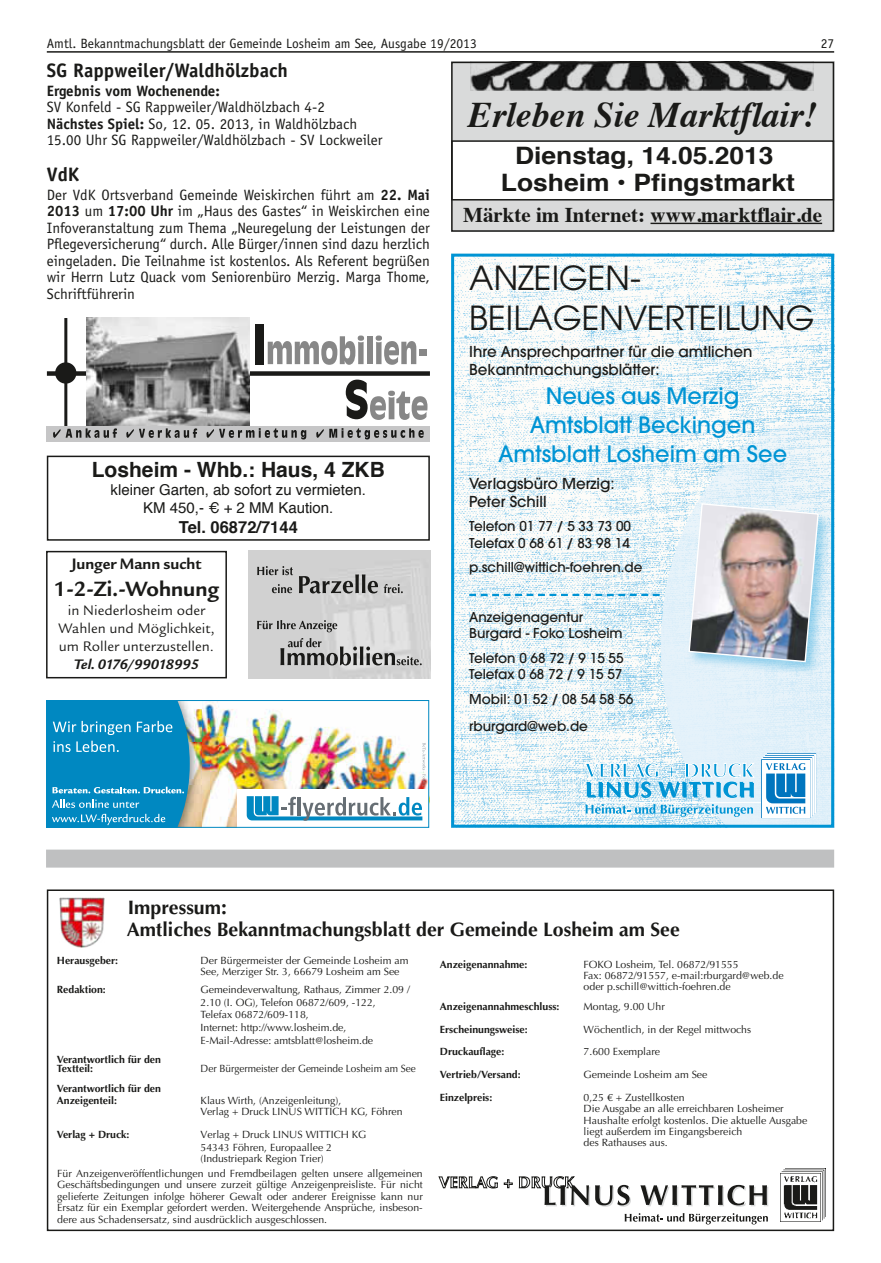
<style>
.page{position:relative;width:881px;height:1263px;background:#fff}
.page>*{position:absolute;margin:0;border:0;box-sizing:border-box;transform-origin:0 0}
.t1{font:italic 700 36px "Times";color:#1a1a18}
.t2{font:33px/39.6px "Avant Garde";color:#1a1a18}
.t3{font:700 24px/27px "Helvetica";color:#1a1a18;text-align:center;scale:1.1 1}
.t4{font:500 22.5px/29.1px "Avant Garde";color:#0094d4;text-align:center}
.t5{font:700 22.5px "Legacy San ITC";color:#1a1a18}
.t6{font:700 21px "Times";color:#1a1a18}
.t7{font:700 21px "Helvetica";color:#1a1a18}
.t8{font:700 19.5px/21.5px "Optima LT";color:#1a1a18}
.t9{font:700 19.5px "Officina Sans LT";color:#1a1a18}
.t10{font:700 16.5px "Legacy San ITC";color:#1a1a18}
.t11{font:700 16.5px "Helvetica";color:#1a1a18}
.t12{font:15px/16.5px "Officina Sans LT";color:#1a1a18}
.t13{font:500 15px/18px "Avant Garde";color:#1a1a18}
.t14{font:15px/18px "Legacy San ITC";color:#1a1a18;text-align:center}
.t15{font:15px/18px "Helvetica";color:#1a1a18;text-align:center}
.t16{font:700 15px "Officina Sans LT";color:#1a1a18}
.t17{font:italic 700 15px "Legacy San ITC";letter-spacing:-.025em;color:#1a1a18}
.t18{font:500 13.5px/16.2px "Avant Garde";color:#1a1a18}
.t19{font:13.5px "Officina Sans LT";color:#1a1a18}
.t20{font:10.5px/11.4px "Optima LT";color:#1a1a18}
.t21{font:700 10.5px/9.6px "Optima LT";color:#1a1a18}
.t22{font:10.5px "Optima LT";color:#1a1a18;scale:.95 1}
.s1{font-weight:700}
.s2{font-size:21px}
</style>
<div class="page">
<hr style="left:47px;top:51px;width:786px;height:2px;background:#1a1a18">
<div style="left:47px;top:889px;width:786px;height:342px;border:2px solid #1a1a18"></div>
<svg style="left:438px;top:1176px;width:59px;height:12px"></svg>
<svg style="left:504px;top:1179px;width:8px;height:9px"></svg>
<svg style="left:519px;top:1176px;width:111px;height:31px"></svg>
<svg style="left:640px;top:1185px;width:128px;height:22px"></svg>
<img style="left:780px;top:1168px;width:45px;height:53px">
<svg style="left:624px;top:1213px;width:143px;height:11px"></svg>
<img style="left:60px;top:897px;width:44px;height:51px">
<div style="left:451px;top:62px;width:382px;height:170px;background:#d9dada"></div>
<hr style="left:650px;top:223px;width:171px;height:1px;background:#1a1a18">
<img style="left:470px;top:65px;width:343px;height:26px">
<div style="left:451px;top:141px;width:382px;height:59px;background:#fff"></div>
<div style="left:451px;top:140px;width:382px;height:61px;border:2px solid #1a1a18"></div>
<div style="left:451px;top:62px;width:382px;height:170px;border:2px solid #1a1a18"></div>
<div style="left:47px;top:456px;width:382px;height:85px;border:2px solid #1a1a18"></div>
<div style="left:46px;top:551px;width:181px;height:127px;border:2px solid #1a1a18"></div>
<img style="left:455px;top:258px;width:374px;height:566px">
<svg style="left:660px;top:415px;width:169px;height:409px;fill:#e3f1f9"></svg>
<svg style="left:469px;top:594px;width:190px;height:2px"></svg>
<div style="left:686px;top:501px;width:146px;height:175px;background:#0094d4;opacity:.35"></div>
<img style="left:687px;top:502px;width:132px;height:161px">
<svg style="left:584px;top:763px;width:170px;height:35px;background:#a0d5ed"></svg>
<hr style="left:585px;top:802px;width:179px;height:1px;background:#fff">
<svg style="left:585px;top:804px;width:167px;height:13px"></svg>
<svg style="left:760px;top:753px;width:55px;height:65px"></svg>
<div style="left:451px;top:254px;width:382px;height:574px;border:3px solid #0094d4"></div>
<div style="left:47px;top:371px;width:382px;height:5px;background:#1a1a18"></div>
<hr style="left:64px;top:318px;width:3px;height:124px;background:#1a1a18">
<div style="left:55px;top:362px;width:21px;height:22px;background:#1a1a18;border-radius:50%"></div>
<div style="left:255px;top:324px;width:8px;height:40px;background:#1a1a18"></div>
<svg style="left:267px;top:335px;width:97px;height:30px"></svg>
<div style="left:367px;top:336px;width:5px;height:28px;background:#878787"></div>
<svg style="left:375px;top:335px;width:41px;height:30px"></svg>
<div style="left:419px;top:349px;width:8px;height:6px;background:#878787"></div>
<svg style="left:345px;top:380px;width:82px;height:40px"></svg>
<img style="left:86px;top:318px;width:163px;height:108px">
<div style="left:47px;top:426px;width:382px;height:16px;background:#c6c6c7"></div>
<svg style="left:53px;top:429px;width:7px;height:9px"></svg>
<svg style="left:66px;top:428px;width:51px;height:10px"></svg>
<svg style="left:126px;top:428px;width:71px;height:10px"></svg>
<svg style="left:206px;top:428px;width:100px;height:11px"></svg>
<svg style="left:316px;top:429px;width:7px;height:9px"></svg>
<svg style="left:329px;top:428px;width:94px;height:11px"></svg>
<div style="left:46px;top:849px;width:787px;height:18px;background:#bfc0c1"></div>
<img style="left:248px;top:551px;width:182px;height:127px">
<svg style="left:257px;top:566px;width:36px;height:9px"></svg>
<svg style="left:272px;top:584px;width:20px;height:9px"></svg>
<svg style="left:299px;top:574px;width:103px;height:19px;background:#999"></svg>
<svg style="left:257px;top:620px;width:80px;height:12px"></svg>
<svg style="left:280px;top:638px;width:141px;height:27px;background:#a6a6a6"></svg>
<img style="left:190px;top:702px;width:237px;height:124px">
<div style="left:237px;top:789px;width:192px;height:39px;background:#fff"></div>
<svg style="left:246px;top:796px;width:176px;height:25px"></svg>
<div style="left:46px;top:700px;width:383px;height:128px;border:1px solid #0088c1"></div>
<svg style="left:422px;top:743px;width:3px;height:43px"></svg>
<svg style="left:46px;top:700px;width:144px;height:128px;background:#1591c4"></svg>
<p class="t19" style="left:47px;top:35px;width:431px">Amtl. Bekanntmachungsblatt der Gemeinde Losheim am See, Ausgabe 19/2013</p>
<p class="t19" style="left:820px;top:35px;width:15px">27</p>
<h3 class="t9" style="left:47px;top:58px;width:242px">SG Rappweiler/Waldhölzbach</h3>
<h3 class="t16" style="left:47px;top:81px;width:174px">Ergebnis vom Wochenende:</h3>
<h3 class="t12" style="left:47px;top:99px;width:337px">SV Konfeld - SG Rappweiler/Waldhölzbach 4-2<br><span class="s1">Nächstes Spiel:</span> So, 12. 05. 2013, in Waldhölzbach<br>15.00 Uhr SG Rappweiler/Waldhölzbach - SV Lockweiler</h3>
<h3 class="t9" style="left:47px;top:162px;width:34px">VdK</h3>
<p class="t12" style="left:47px;top:187px;width:384px;text-align:justify">Der VdK Ortsverband Gemeinde Weiskirchen führt am <span class="s1">22. Mai 2013</span> um <span class="s1">17:00 Uhr</span> im „Haus des Gastes“ in Weiskirchen eine Infoveranstaltung zum Thema „Neuregelung der Leistungen der Pflegeversicherung“ durch. Alle Bürger/innen sind dazu herzlich eingeladen. Die Teilnahme ist kostenlos. Als Referent begrüßen wir Herrn Lutz Quack vom Seniorenbüro Merzig. Marga Thome, Schriftführerin</p>
<h1 class="t1" style="left:468px;top:81px;width:350px">Erleben Sie Marktflair!</h1>
<h3 class="t3" style="left:501px;top:142px;width:269px">Dienstag, 14.05.2013<br>Losheim • Pfingstmarkt</h3>
<h3 class="t6" style="left:463px;top:195px;width:360px">Märkte im Internet: www.marktflair.de</h3>
<h2 class="t2" style="left:469px;top:258px;width:346px">ANZEIGEN-<br>BEILAGENVERTEILUNG</h2>
<h3 class="t13" style="left:469px;top:342px;width:285px">Ihre Ansprechpartner für die amtlichen<br>Bekanntmachungsblätter:</h3>
<h3 class="t4" style="left:498px;top:381px;width:290px">Neues aus Merzig<br>Amtsblatt Beckingen<br>Amtsblatt Losheim am See</h3>
<h3 class="t13" style="left:469px;top:474px;width:147px">Verlagsbüro Merzig:<br>Peter Schill</h3>
<p class="t18" style="left:469px;top:518px;width:163px">Telefon 01 77 / 5 33 73 00<br>Telefax 0 68 61 / 83 98 14</p>
<p class="t18" style="left:469px;top:559px;width:175px">p.schill@wittich-foehren.de</p>
<p class="t18" style="left:469px;top:609px;width:155px">Anzeigenagentur<br>Burgard - Foko Losheim</p>
<p class="t18" style="left:469px;top:650px;width:156px">Telefon 0 68 72 / 9 15 55<br>Telefax 0 68 72 / 9 15 57</p>
<p class="t18" style="left:469px;top:685px;width:165px;line-height:27.8px">Mobil: 01 52 / 08 54 58 56 rburgard@web.de</p>
<h3 class="t7" style="left:92px;top:453px;width:294px">Losheim - Whb.: Haus, 4 ZKB</h3>
<h3 class="t15" style="left:111px;top:481px;width:257px">kleiner Garten, ab sofort zu vermieten.<br>KM 450,- € + 2 MM Kaution.</h3>
<h3 class="t11" style="left:179px;top:514px;width:120px">Tel. 06872/7144</h3>
<h3 class="t10" style="left:72px;top:554px;width:131px">Junger Mann sucht</h3>
<h3 class="t5" style="left:54px;top:576px;width:167px">1-2-Zi.-Wohnung</h3>
<h3 class="t14" style="left:58px;top:601px;width:158px">in Niederlosheim oder<br>Wahlen und Möglichkeit, um Roller unterzustellen.</h3>
<h3 class="t17" style="left:74px;top:656px;width:127px">Tel. 0176/99018995</h3>
<h3 class="t8" style="left:127px;top:897px;width:554px">Impressum<span class="s2">:<br></span>Amtliches Bekanntmachungsblatt der Gemeinde Losheim am See</h3>
<p class="t21" style="left:57px;top:955px;width:63px">Herausgeber:</p>
<p class="t20" style="left:200px;top:954px;width:209px">Der Bürgermeister der Gemeinde Losheim am<br>See, Merziger Str. 3, 66679 Losheim am See</p>
<p class="t21" style="left:57px;top:985px;width:51px">Redaktion:</p>
<p class="t20" style="left:200px;top:983px;width:211px;line-height:12.6px">Gemeindeverwaltung, Rathaus, Zimmer 2.09 / 2.10 (I. OG), Telefon 06872/609, -122, Telefax 06872/609-118,<br>Internet: http://www.losheim.de, E-Mail-Adresse: amtsblatt@losheim.de</p>
<p class="t21" style="left:57px;top:1055px;width:106px">Verantwortlich für den<br>Textteil:</p>
<p class="t22" style="left:200px;top:1063px;width:228px">Der Bürgermeister der Gemeinde Losheim am See</p>
<p class="t21" style="left:57px;top:1083px;width:106px;line-height:11.4px">Verantwortlich für den<br>Anzeigenteil:</p>
<p class="t20" style="left:200px;top:1094px;width:203px">Klaus Wirth, (Anzeigenleitung),<br>Verlag + Druck LINUS WITTICH KG, Föhren</p>
<p class="t21" style="left:57px;top:1130px;width:74px">Verlag + Druck:</p>
<p class="t20" style="left:200px;top:1129px;width:85px">Verlag + Druck Linus</p>
<p class="t20" style="left:305px;top:1129px;width:17px">Wittich</p>
<p class="t20" style="left:351px;top:1129px;width:16px">KG</p>
<p class="t20" style="left:200px;top:1141px;width:133px">54343 Föhren, Europaallee 2 (Industriepark Region Trier)</p>
<p class="t20" style="left:57px;top:1167px;width:367px;text-align:justify">Für Anzeigenveröffentlichungen und Fremdbeilagen gelten unsere allgemeinen Geschäftsbedingungen und unsere zurzeit gültige Anzeigenpreisliste. Für nicht gelieferte Zeitungen infolge höherer Gewalt oder anderer Ereignisse kann nur Ersatz für ein Exemplar gefordert werden. Weitergehende Ansprüche, insbeson&shy;dere aus Schadensersatz, sind ausdrücklich ausgeschlossen.</p>
<p class="t21" style="left:439px;top:959px;width:89px">Anzeigenannahme:</p>
<p class="t20" style="left:583px;top:958px;width:201px">FOKO Losheim, Tel. 06872/91555<br>Fax: 06872/91557, e-mail:rburgard@web.de oder p.schill@wittich-foehren.de</p>
<p class="t21" style="left:439px;top:1002px;width:121px">Anzeigenannahmeschluss:</p>
<p class="t20" style="left:583px;top:1001px;width:83px">Montag, 9.00 Uhr</p>
<p class="t21" style="left:439px;top:1024px;width:89px">Erscheinungsweise:</p>
<p class="t20" style="left:583px;top:1024px;width:169px">Wöchentlich, in der Regel mittwochs</p>
<p class="t21" style="left:439px;top:1047px;width:66px">Druckauflage:</p>
<p class="t20" style="left:583px;top:1046px;width:78px">7.600 Exemplare</p>
<p class="t21" style="left:439px;top:1070px;width:82px">Vertrieb/Versand:</p>
<p class="t20" style="left:583px;top:1069px;width:125px">Gemeinde Losheim am See</p>
<p class="t21" style="left:439px;top:1093px;width:54px">Einzelpreis:</p>
<p class="t20" style="left:583px;top:1092px;width:225px">0,25 € + Zustellkosten<br>Die Ausgabe an alle erreichbaren Losheimer Haushalte erfolgt kostenlos. Die aktuelle Ausgabe liegt außerdem im Eingangsbereich<br>des Rathauses aus.</p>
</div>
